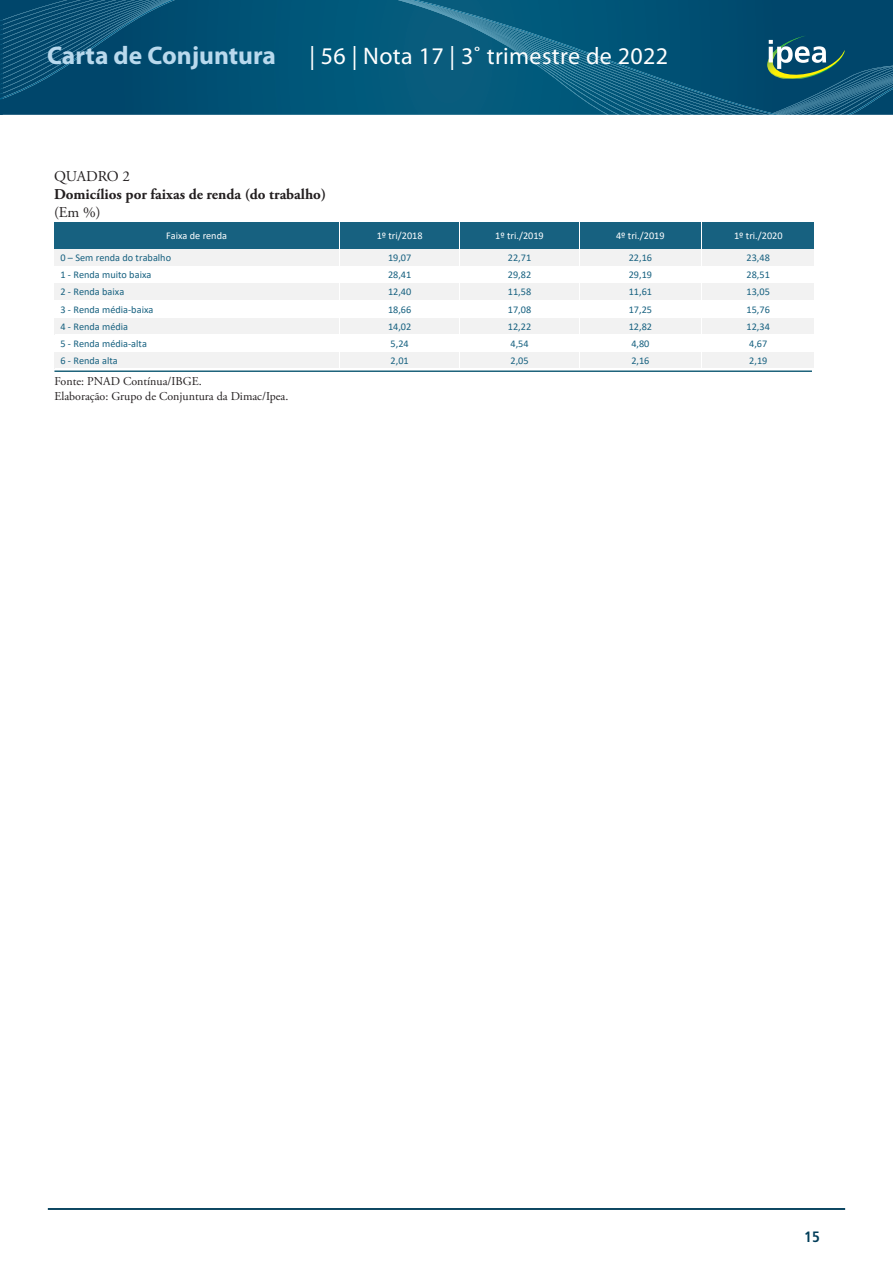
<style>
.page{position:relative;width:893px;height:1263px;background:#fff}
.page>*{position:absolute;margin:0;border:0;box-sizing:border-box;transform-origin:0 0}
.t1{font:700 25.5px "Myriad Pro";color:#b9d9ed}
.t2{font:24px "Myriad Pro";letter-spacing:.015em;color:#fff}
.t3{font:700 15px "Adobe Garamond Pro";color:#231f20}
.t4{font:15px "Adobe Garamond Pro";letter-spacing:-.01em;color:#231f20}
.t5{font:700 condensed 15px "Frutiger LT Pro";color:#013d59}
.t6{font:12px "Adobe Garamond Pro";color:#231f20}
.t7{font:10.2px "Calibri";color:#176180}
.t8{font:10.2px "Calibri";color:#fff}
</style>
<div class="page">
<hr style="left:48px;top:1208px;width:797px;height:2px;background:#013d59">
<div style="left:175px;top:0;width:223px;height:115px;background:#005578"></div>
<svg style="left:0;top:0;width:175px;height:115px;background:#084e72"></svg>
<svg style="left:398px;top:0;width:495px;height:115px;background:#0d5a7a"></svg>
<hr style="left:54px;top:370px;width:758px;height:2px;background:#1d637b">
<div style="left:54px;top:222px;width:285px;height:27px;background:#176180"></div>
<div style="left:340px;top:222px;width:119px;height:27px;background:#176180"></div>
<div style="left:460px;top:222px;width:119px;height:27px;background:#176180"></div>
<div style="left:580px;top:222px;width:121px;height:27px;background:#176180"></div>
<div style="left:702px;top:222px;width:111px;height:27px;background:#176180"></div>
<div style="left:54px;top:250px;width:285px;height:16px;background:#f2f2f2"></div>
<div style="left:340px;top:250px;width:119px;height:16px;background:#f2f2f2"></div>
<div style="left:460px;top:250px;width:119px;height:16px;background:#f2f2f2"></div>
<div style="left:580px;top:250px;width:121px;height:16px;background:#f2f2f2"></div>
<div style="left:702px;top:250px;width:111px;height:16px;background:#f2f2f2"></div>
<div style="left:54px;top:284px;width:285px;height:16px;background:#f2f2f2"></div>
<div style="left:340px;top:284px;width:119px;height:16px;background:#f2f2f2"></div>
<div style="left:460px;top:284px;width:119px;height:16px;background:#f2f2f2"></div>
<div style="left:580px;top:284px;width:121px;height:16px;background:#f2f2f2"></div>
<div style="left:702px;top:284px;width:111px;height:16px;background:#f2f2f2"></div>
<div style="left:54px;top:318px;width:285px;height:16px;background:#f2f2f2"></div>
<div style="left:340px;top:318px;width:119px;height:16px;background:#f2f2f2"></div>
<div style="left:460px;top:318px;width:119px;height:16px;background:#f2f2f2"></div>
<div style="left:580px;top:318px;width:121px;height:16px;background:#f2f2f2"></div>
<div style="left:702px;top:318px;width:111px;height:16px;background:#f2f2f2"></div>
<div style="left:54px;top:352px;width:285px;height:16px;background:#f2f2f2"></div>
<div style="left:340px;top:352px;width:119px;height:16px;background:#f2f2f2"></div>
<div style="left:460px;top:352px;width:119px;height:16px;background:#f2f2f2"></div>
<div style="left:580px;top:352px;width:121px;height:16px;background:#f2f2f2"></div>
<div style="left:702px;top:352px;width:111px;height:16px;background:#f2f2f2"></div>
<h1 class="t1" style="left:47px;top:39px;width:230px">Carta de Conjuntura</h1>
<h2 class="t2" style="left:309px;top:41px;width:360px">| 56 | Nota 17 | 3˚ trimestre de 2022</h2>
<p class="t4" style="left:54px;top:167px;width:78px">QUADRO 2</p>
<p class="t3" style="left:54px;top:185px;width:274px">Domicílios por faixas de renda (do trabalho)</p>
<p class="t4" style="left:54px;top:203px;width:48px">(Em %)</p>
<p class="t8" style="left:166px;top:228px;width:62px">Faixa de renda</p>
<p class="t8" style="left:377px;top:228px;width:48px">1º tri/2018</p>
<p class="t8" style="left:495px;top:228px;width:50px">1º tri./2019</p>
<p class="t8" style="left:616px;top:228px;width:50px">4º tri./2019</p>
<p class="t8" style="left:734px;top:228px;width:50px">1º tri./2020</p>
<p class="t7" style="left:61px;top:251px;width:112px">0 – Sem renda do trabalho</p>
<p class="t7" style="left:388px;top:251px;width:25px">19,07</p>
<p class="t7" style="left:508px;top:251px;width:25px">22,71</p>
<p class="t7" style="left:629px;top:251px;width:25px">22,16</p>
<p class="t7" style="left:747px;top:251px;width:25px">23,48</p>
<p class="t7" style="left:61px;top:268px;width:92px">1 - Renda muito baixa</p>
<p class="t7" style="left:388px;top:268px;width:25px">28,41</p>
<p class="t7" style="left:508px;top:268px;width:25px">29,82</p>
<p class="t7" style="left:629px;top:268px;width:25px">29,19</p>
<p class="t7" style="left:747px;top:268px;width:25px">28,51</p>
<p class="t7" style="left:61px;top:285px;width:65px">2 - Renda baixa</p>
<p class="t7" style="left:388px;top:285px;width:25px">12,40</p>
<p class="t7" style="left:508px;top:285px;width:25px">11,58</p>
<p class="t7" style="left:629px;top:285px;width:25px">11,61</p>
<p class="t7" style="left:747px;top:285px;width:25px">13,05</p>
<p class="t7" style="left:61px;top:302px;width:94px">3 - Renda média-baixa</p>
<p class="t7" style="left:388px;top:302px;width:25px">18,66</p>
<p class="t7" style="left:508px;top:302px;width:25px">17,08</p>
<p class="t7" style="left:629px;top:302px;width:25px">17,25</p>
<p class="t7" style="left:747px;top:302px;width:25px">15,76</p>
<p class="t7" style="left:61px;top:319px;width:69px">4 - Renda média</p>
<p class="t7" style="left:388px;top:319px;width:25px">14,02</p>
<p class="t7" style="left:508px;top:319px;width:25px">12,22</p>
<p class="t7" style="left:629px;top:319px;width:25px">12,82</p>
<p class="t7" style="left:747px;top:319px;width:25px">12,34</p>
<p class="t7" style="left:61px;top:336px;width:88px">5 - Renda média-alta</p>
<p class="t7" style="left:391px;top:336px;width:20px">5,24</p>
<p class="t7" style="left:510px;top:336px;width:20px">4,54</p>
<p class="t7" style="left:631px;top:336px;width:20px">4,80</p>
<p class="t7" style="left:749px;top:336px;width:20px">4,67</p>
<p class="t7" style="left:61px;top:353px;width:59px">6 - Renda alta</p>
<p class="t7" style="left:391px;top:353px;width:20px">2,01</p>
<p class="t7" style="left:510px;top:353px;width:20px">2,05</p>
<p class="t7" style="left:631px;top:353px;width:20px">2,16</p>
<p class="t7" style="left:749px;top:353px;width:20px">2,19</p>
<p class="t6" style="left:55px;top:374px;width:149px">Fonte: PNAD Contínua/IBGE.</p>
<p class="t6" style="left:55px;top:389px;width:235px">Elaboração: Grupo de Conjuntura da Dimac/Ipea.</p>
<h3 class="t5" style="left:804px;top:1228px;width:17px">15</h3>
</div>
